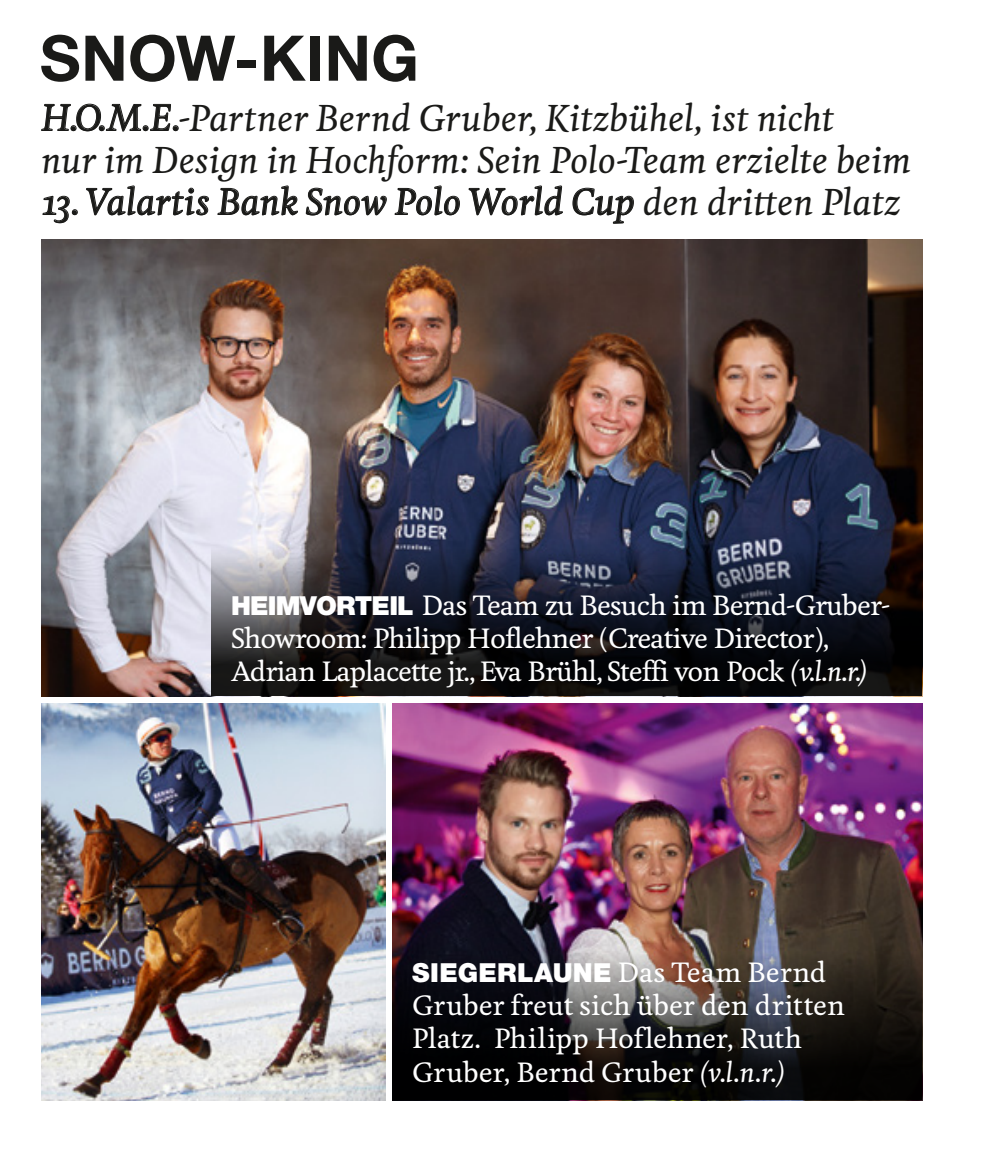
<style>
.page{position:relative;width:992px;height:1170px;background:#fff}
.page>*{position:absolute;margin:0;border:0;box-sizing:border-box;transform-origin:0 0}
.t1{font:700 63px "Helvetica Neue CELT";color:#1a1a18}
.t2{font:italic 500 35px/42px "Feijoa";color:#1a1a18}
.t3{font:500 26.25px/33.2px "Feijoa";letter-spacing:-.03em;color:#fff}
.t4{font:500 26.25px/33.2px "Feijoa";color:#fff}
.s1{font-family:"Helvetica Neue CELT";font-weight:900}
.s2{font-style:italic}
</style>
<div class="page">
<img style="left:392px;top:703px;width:530px;height:187px">
<img style="left:392px;top:890px;width:530px;height:210px">
<img style="left:41px;top:703px;width:344px;height:397px">
<img style="left:41px;top:240px;width:881px;height:456px">
<svg style="left:41px;top:103px;width:137px;height:29px"></svg>
<svg style="left:42px;top:196px;width:36px;height:27px"></svg>
<svg style="left:86px;top:185px;width:123px;height:31px"></svg>
<svg style="left:217px;top:185px;width:81px;height:30px"></svg>
<svg style="left:306px;top:187px;width:81px;height:29px"></svg>
<svg style="left:394px;top:185px;width:66px;height:30px"></svg>
<svg style="left:468px;top:185px;width:95px;height:31px"></svg>
<svg style="left:572px;top:187px;width:62px;height:36px"></svg>
<svg style="left:211px;top:486px;width:711px;height:210px;background:#2c2f3c"></svg>
<h1 class="t1" style="left:40px;top:19px;width:381px">SNOW-KING</h1>
<p class="t2" style="left:41px;top:98px;width:871px">H.O.M.E.-Partner Bernd Gruber, Kitzbühel, ist nicht<br>nur im Design in Hochform: Sein Polo-Team erzielte beim</p>
<p class="t2" style="left:41px;top:182px;width:860px">13. Valartis Bank Snow Polo World Cup den dritten Platz</p>
<p class="t3" style="left:231px;top:589px;width:659px"><span class="s1">HEIMVORTEIL</span> Das Team zu Besuch im Bernd-Gruber-<br>Showroom: Philipp Hoflehner (Creative Director),<br>Adrian Laplacette jr., Eva Brühl, Steffi von Pock <span class="s2">(v. l. n. r.)</span></p>
<p class="t4" style="left:412px;top:956px;width:434px"><span class="s1">SIEGERLAUNE</span> Das Team Bernd<br>Gruber freut sich über den dritten<br>Platz. Philipp Hoflehner, Ruth<br>Gruber, Bernd Gruber <span class="s2">(v. l. n. r.)</span></p>
</div>
